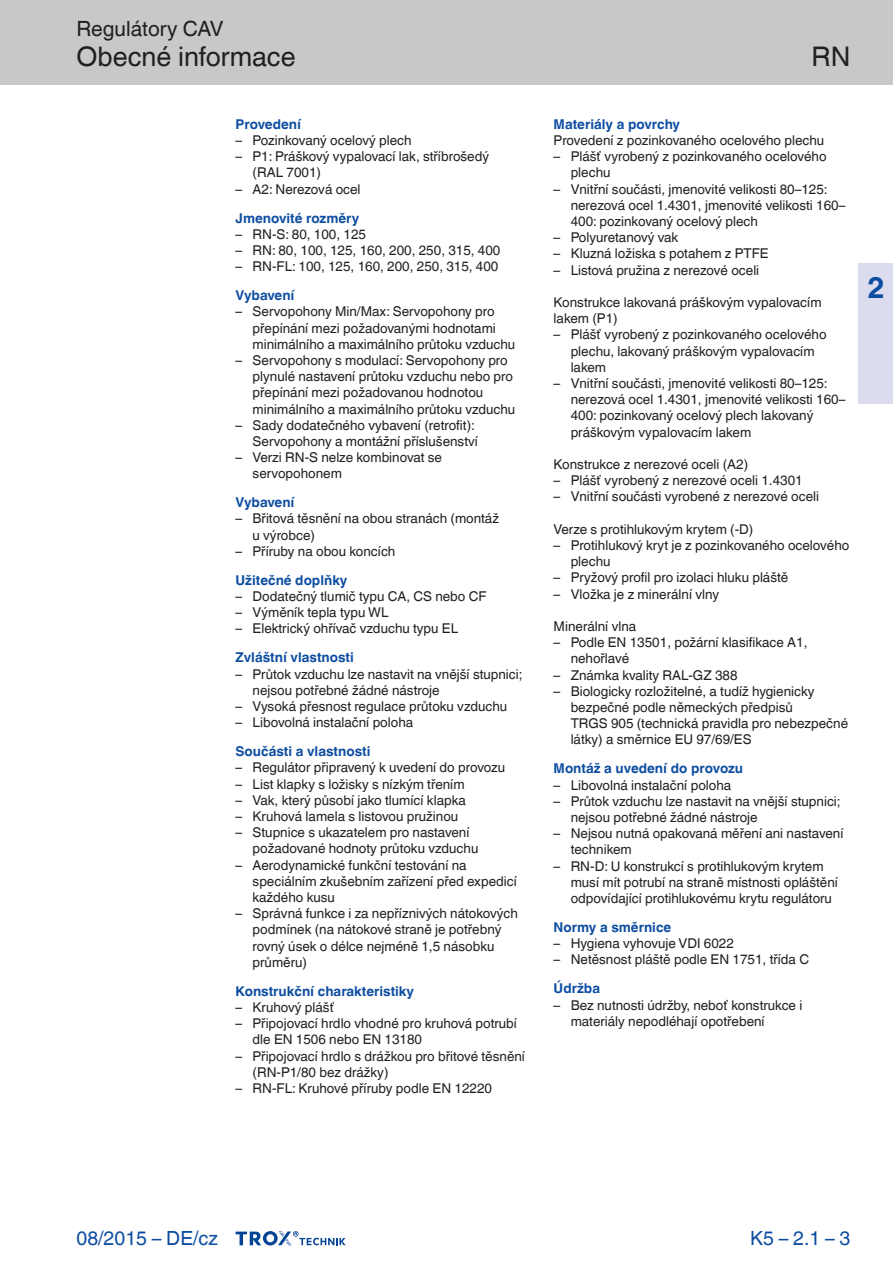
<style>
.page{position:relative;width:893px;height:1263px;background:#fff}
.page>*{position:absolute;margin:0;border:0;box-sizing:border-box;transform-origin:0 0}
.t1{font:700 30px "TROX Helvetica";color:#0d4da1}
.t2{font:27px "TROX Helvetica";color:#231f20}
.t3{font:21px "TROX Helvetica";color:#231f20}
.t4{font:19.5px "TROX Helvetica";color:#0d4da1}
.t5{font:13.5px/16.2px "TROX Helvetica";color:#231f20}
.t6{font:700 13.5px "TROX Helvetica";color:#0d4da1}
</style>
<div class="page">
<div style="left:0;top:0;width:893px;height:85px;background:#c7c8ca"></div>
<svg style="left:236px;top:1231px;width:110px;height:15px"></svg>
<div style="left:859px;top:264px;width:34px;height:140px;background:#dbddef"></div>
<h3 class="t3" style="left:77px;top:17px;width:149px">Regulátory CAV</h3>
<h2 class="t2" style="left:77px;top:41px;width:221px">Obecné informace</h2>
<p class="t6" style="left:236px;top:116px;width:67px">Provedení</p>
<p class="t5" style="left:236px;top:132px;width:177px">– Pozinkovaný ocelový plech</p>
<p class="t5" style="left:253px;top:148px;width:238px;text-indent:-17px">– P1: Práškový vypalovací lak, stříbrošedý (RAL 7001)</p>
<p class="t5" style="left:236px;top:181px;width:127px">– A2: Nerezová ocel</p>
<p class="t6" style="left:236px;top:210px;width:125px">Jmenovité rozměry</p>
<p class="t5" style="left:236px;top:226px;width:132px">– RN-S: 80, 100, 125</p>
<p class="t5" style="left:236px;top:242px;width:266px">– RN: 80, 100, 125, 160, 200, 250, 315, 400</p>
<p class="t5" style="left:236px;top:258px;width:264px">– RN-FL: 100, 125, 160, 200, 250, 315, 400</p>
<p class="t6" style="left:236px;top:288px;width:61px">Vybavení</p>
<p class="t5" style="left:253px;top:303px;width:264px;text-indent:-17px">– Servopohony Min/Max: Servopohony pro přepínání mezi požadovanými hodnotami minimálního a maximálního průtoku vzduchu</p>
<p class="t5" style="left:253px;top:352px;width:264px;text-indent:-17px">– Servopohony s modulací: Servopohony pro plynulé nastavení průtoku vzduchu nebo pro přepínání mezi požadovanou hodnotou minimálního a maximálního průtoku vzduchu</p>
<p class="t5" style="left:236px;top:417px;width:244px;text-align:right">– Sady dodatečného vybavení (retrofit):<br>Servopohony a montážní příslušenství</p>
<p class="t5" style="left:253px;top:449px;width:191px;text-indent:-17px">– Verzi RN-S nelze kombinovat se servopohonem</p>
<p class="t6" style="left:236px;top:495px;width:61px">Vybavení</p>
<p class="t5" style="left:253px;top:511px;width:248px;text-indent:-17px">– Břitová těsnění na obou stranách (montáž u výrobce)</p>
<p class="t5" style="left:236px;top:543px;width:161px">– Příruby na obou koncích</p>
<p class="t6" style="left:236px;top:572px;width:113px">Užitečné doplňky</p>
<p class="t5" style="left:236px;top:588px;width:253px">– Dodatečný tlumič typu CA, CS nebo CF</p>
<p class="t5" style="left:236px;top:604px;width:155px">– Výměník tepla typu WL</p>
<p class="t5" style="left:236px;top:621px;width:224px">– Elektrický ohřívač vzduchu typu EL</p>
<p class="t6" style="left:236px;top:650px;width:120px">Zvláštní vlastnosti</p>
<p class="t5" style="left:253px;top:666px;width:271px;text-indent:-17px">– Průtok vzduchu lze nastavit na vnější stupnici; nejsou potřebné žádné nástroje</p>
<p class="t5" style="left:236px;top:698px;width:273px">– Vysoká přesnost regulace průtoku vzduchu</p>
<p class="t5" style="left:236px;top:714px;width:179px">– Libovolná instalační poloha</p>
<p class="t6" style="left:236px;top:744px;width:136px">Součásti a vlastnosti</p>
<p class="t5" style="left:236px;top:760px;width:271px">– Regulátor připravený k uvedení do provozu</p>
<p class="t5" style="left:236px;top:776px;width:231px">– List klapky s ložisky s nízkým třením</p>
<p class="t5" style="left:236px;top:792px;width:232px">– Vak, který působí jako tlumící klapka</p>
<p class="t5" style="left:236px;top:808px;width:224px">– Kruhová lamela s listovou pružinou</p>
<p class="t5" style="left:253px;top:824px;width:227px;text-indent:-17px">– Stupnice s ukazatelem pro nastavení požadované hodnoty průtoku vzduchu</p>
<p class="t5" style="left:253px;top:857px;width:266px;text-indent:-17px">– Aerodynamické funkční testování na speciálním zkušebním zařízení před expedicí každého kusu</p>
<p class="t5" style="left:253px;top:905px;width:267px;text-indent:-17px">– Správná funkce i za nepříznivých nátokových podmínek (na nátokové straně je potřebný rovný úsek o délce nejméně 1,5 násobku průměru)</p>
<p class="t6" style="left:236px;top:983px;width:180px">Konstrukční charakteristiky</p>
<p class="t5" style="left:236px;top:999px;width:100px">– Kruhový plášť</p>
<p class="t5" style="left:253px;top:1015px;width:266px;text-indent:-17px">– Připojovací hrdlo vhodné pro kruhová potrubí dle EN 1506 nebo EN 13180</p>
<p class="t5" style="left:253px;top:1048px;width:274px;text-indent:-17px">– Připojovací hrdlo s drážkou pro břitové těsnění (RN-P1/80 bez drážky)</p>
<p class="t5" style="left:236px;top:1080px;width:258px">– RN-FL: Kruhové příruby podle EN 12220</p>
<h2 class="t2" style="left:811px;top:41px;width:41px">RN</h2>
<p class="t6" style="left:554px;top:116px;width:128px">Materiály a povrchy</p>
<p class="t5" style="left:554px;top:132px;width:272px">Provedení z pozinkovaného ocelového plechu</p>
<p class="t5" style="left:571px;top:148px;width:257px;text-indent:-17px">– Plášť vyrobený z pozinkovaného ocelového plechu</p>
<p class="t5" style="left:571px;top:181px;width:276px;text-indent:-17px">– Vnitřní součásti, jmenovité velikosti 80–125: nerezová ocel 1.4301, jmenovité velikosti 160–<br>400: pozinkovaný ocelový plech</p>
<p class="t5" style="left:554px;top:229px;width:126px">– Polyuretanový vak</p>
<p class="t5" style="left:554px;top:246px;width:216px">– Kluzná ložiska s potahem z PTFE</p>
<p class="t5" style="left:554px;top:262px;width:207px">– Listová pružina z nerezové oceli</p>
<p class="t5" style="left:554px;top:294px;width:269px">Konstrukce lakovaná práškovým vypalovacím lakem (P1)</p>
<p class="t5" style="left:571px;top:327px;width:257px;text-indent:-17px">– Plášť vyrobený z pozinkovaného ocelového plechu, lakovaný práškovým vypalovacím lakem</p>
<p class="t5" style="left:571px;top:375px;width:276px;text-indent:-17px">– Vnitřní součásti, jmenovité velikosti 80–125: nerezová ocel 1.4301, jmenovité velikosti 160– 400: pozinkovaný ocelový plech lakovaný práškovým vypalovacím lakem</p>
<p class="t5" style="left:554px;top:456px;width:196px">Konstrukce z nerezové oceli (A2)</p>
<p class="t5" style="left:554px;top:472px;width:251px">– Plášť vyrobený z nerezové oceli 1.4301</p>
<p class="t5" style="left:554px;top:489px;width:267px">– Vnitřní součásti vyrobené z nerezové oceli</p>
<p class="t5" style="left:554px;top:521px;width:201px">Verze s protihlukovým krytem (-D)</p>
<p class="t5" style="left:571px;top:537px;width:280px;text-indent:-17px">– Protihlukový kryt je z pozinkovaného ocelového plechu</p>
<p class="t5" style="left:554px;top:570px;width:236px">– Pryžový profil pro izolaci hluku pláště</p>
<p class="t5" style="left:554px;top:586px;width:167px">– Vložka je z minerální vlny</p>
<p class="t5" style="left:554px;top:618px;width:84px">Minerální vlna</p>
<p class="t5" style="left:571px;top:634px;width:238px;text-indent:-17px">– Podle EN 13501, požární klasifikace A1, nehořlavé</p>
<p class="t5" style="left:554px;top:667px;width:185px">– Známka kvality RAL-GZ 388</p>
<p class="t5" style="left:571px;top:683px;width:279px;text-indent:-17px">– Biologicky rozložitelné, a tudíž hygienicky bezpečné podle německých předpisů<br>TRGS 905 (technická pravidla pro nebezpečné látky) a směrnice EU 97/69/ES</p>
<p class="t6" style="left:554px;top:761px;width:191px">Montáž a uvedení do provozu</p>
<p class="t5" style="left:554px;top:777px;width:179px">– Libovolná instalační poloha</p>
<p class="t5" style="left:571px;top:793px;width:271px;text-indent:-17px">– Průtok vzduchu lze nastavit na vnější stupnici; nejsou potřebné žádné nástroje</p>
<p class="t5" style="left:571px;top:825px;width:274px;text-indent:-17px">– Nejsou nutná opakovaná měření ani nastavení technikem</p>
<p class="t5" style="left:571px;top:858px;width:269px;text-indent:-17px">– RN-D: U konstrukcí s protihlukovým krytem musí mít potrubí na straně místnosti opláštění odpovídající protihlukovému krytu regulátoru</p>
<p class="t6" style="left:554px;top:919px;width:119px">Normy a směrnice</p>
<p class="t5" style="left:554px;top:935px;width:182px">– Hygiena vyhovuje VDI 6022</p>
<p class="t5" style="left:554px;top:951px;width:257px">– Netěsnost pláště podle EN 1751, třída C</p>
<p class="t6" style="left:554px;top:981px;width:48px">Údržba</p>
<p class="t5" style="left:571px;top:997px;width:233px;text-indent:-17px">– Bez nutnosti údržby, neboť konstrukce i materiály nepodléhají opotřebení</p>
<h1 class="t1" style="left:867px;top:270px;width:19px">2</h1>
<h3 class="t4" style="left:77px;top:1227px;width:143px">08/2015 – DE/cz</h3>
<h3 class="t4" style="left:750px;top:1227px;width:102px">K5 – 2.1 – 3</h3>
</div>
